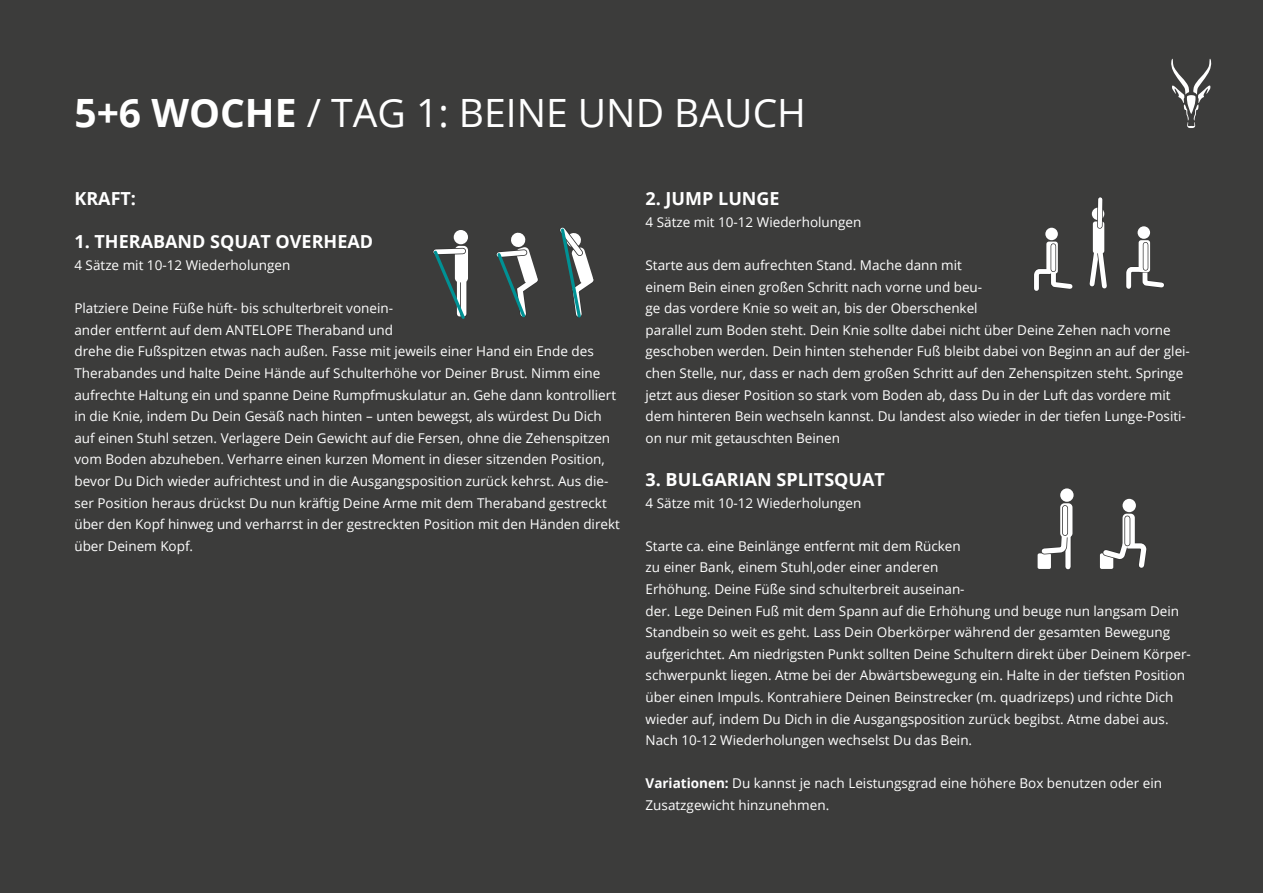
<style>
.page{position:relative;width:1263px;height:893px;background:#3c3c3b}
.page>*{position:absolute;margin:0;border:0;box-sizing:border-box;transform-origin:0 0}
.t1{font:39px "Open Sans";color:#fff}
.t2{font:700 18px "Open Sans";color:#fff}
.t3{font:13.5px/21.6px "Open Sans";color:#fff}
.s1{font-weight:700}
</style>
<div class="page">
<svg style="left:1171px;top:59px;width:40px;height:69px"></svg>
<div style="left:1037px;top:553px;width:14px;height:16px;background:#fff;border-radius:2px"></div>
<div style="left:1065px;top:536px;width:6px;height:31px;background:#b4b4b4"></div>
<div style="left:1065px;top:536px;width:5px;height:31px;background:#fff"></div>
<div style="left:1060px;top:488px;width:13px;height:14px;background:#fff;border-radius:50%"></div>
<svg style="left:1037px;top:535px;width:34px;height:23px"></svg>
<div style="left:1060px;top:503px;width:12px;height:34px;background:#fff;border-radius:4px"></div>
<div style="left:1062px;top:508px;width:6px;height:25px;background:#686868"></div>
<hr style="left:1063px;top:508px;width:4px;height:25px;background:#fff">
<div style="left:1122px;top:499px;width:14px;height:13px;background:#fff;border-radius:50%"></div>
<svg style="left:1099px;top:543px;width:48px;height:26px"></svg>
<svg style="left:1122px;top:514px;width:13px;height:34px"></svg>
<svg style="left:1124px;top:518px;width:6px;height:25px"></svg>
<svg style="left:1125px;top:518px;width:4px;height:25px"></svg>
<div style="left:1092px;top:208px;width:12px;height:12px;background:#fff;border-radius:50%"></div>
<svg style="left:1089px;top:244px;width:18px;height:45px"></svg>
<div style="left:1093px;top:221px;width:11px;height:32px;background:#fff;border-radius:3px"></div>
<svg style="left:1094px;top:197px;width:11px;height:35px"></svg>
<div style="left:1137px;top:226px;width:13px;height:13px;background:#fff;border-radius:50%"></div>
<svg style="left:1126px;top:263px;width:38px;height:26px"></svg>
<svg style="left:1138px;top:240px;width:12px;height:32px"></svg>
<div style="left:1143px;top:245px;width:5px;height:23px;background:#fff"></div>
<div style="left:1045px;top:228px;width:13px;height:12px;background:#fff;border-radius:50%"></div>
<svg style="left:1034px;top:269px;width:39px;height:22px"></svg>
<svg style="left:1046px;top:242px;width:12px;height:31px"></svg>
<svg style="left:1050px;top:246px;width:6px;height:23px"></svg>
<svg style="left:1051px;top:246px;width:4px;height:23px"></svg>
<div style="left:454px;top:230px;width:14px;height:14px;background:#fff;border-radius:50%"></div>
<svg style="left:433px;top:244px;width:35px;height:75px"></svg>
<svg style="left:496px;top:232px;width:42px;height:86px"></svg>
<svg style="left:560px;top:227px;width:34px;height:91px"></svg>
<h1 class="t1" style="left:74px;top:86px;width:733px"><span class="s1">5+6 WOCHE</span> / TAG 1: BEINE UND BAUCH</h1>
<h2 class="t2" style="left:74px;top:186px;width:63px">KRAFT:</h2>
<h2 class="t2" style="left:74px;top:229px;width:300px">1. THERABAND SQUAT OVERHEAD</h2>
<p class="t3" style="left:74px;top:254px;width:217px">4 Sätze mit 10-12 Wiederholungen</p>
<p class="t3" style="left:74px;top:297px;width:547px">Platziere Deine Füße hüft- bis schulterbreit vonein-<br>ander entfernt auf dem ANTELOPE Theraband und<br>drehe die Fußspitzen etwas nach außen. Fasse mit jeweils einer Hand ein Ende des Therabandes und halte Deine Hände auf Schulterhöhe vor Deiner Brust. Nimm eine aufrechte Haltung ein und spanne Deine Rumpfmuskulatur an. Gehe dann kontrolliert in die Knie, indem Du Dein Gesäß nach hinten – unten bewegst, als würdest Du Dich auf einen Stuhl setzen. Verlagere Dein Gewicht auf die Fersen, ohne die Zehenspitzen vom Boden abzuheben. Verharre einen kurzen Moment in dieser sitzenden Position, bevor Du Dich wieder aufrichtest und in die Ausgangsposition zurück kehrst. Aus die&shy;ser Position heraus drückst Du nun kräftig Deine Arme mit dem Theraband gestreckt über den Kopf hinweg und verharrst in der gestreckten Position mit den Händen direkt über Deinem Kopf.</p>
<h2 class="t2" style="left:645px;top:186px;width:136px">2. JUMP LUNGE</h2>
<p class="t3" style="left:645px;top:211px;width:217px">4 Sätze mit 10-12 Wiederholungen</p>
<p class="t3" style="left:645px;top:254px;width:546px">Starte aus dem aufrechten Stand. Mache dann mit<br>einem Bein einen großen Schritt nach vorne und beu-<br>ge das vordere Knie so weit an, bis der Oberschenkel<br>parallel zum Boden steht. Dein Knie sollte dabei nicht über Deine Zehen nach vorne geschoben werden. Dein hinten stehender Fuß bleibt dabei von Beginn an auf der glei&shy;chen Stelle, nur, dass er nach dem großen Schritt auf den Zehenspitzen steht. Springe jetzt aus dieser Position so stark vom Boden ab, dass Du in der Luft das vordere mit dem hinteren Bein wechseln kannst. Du landest also wieder in der tiefen Lunge-Positi&shy;on nur mit getauschten Beinen</p>
<h2 class="t2" style="left:645px;top:467px;width:241px">3. BULGARIAN SPLITSQUAT</h2>
<p class="t3" style="left:645px;top:492px;width:217px">4 Sätze mit 10-12 Wiederholungen</p>
<p class="t3" style="left:645px;top:535px;width:547px">Starte ca. eine Beinlänge entfernt mit dem Rücken<br>zu einer Bank, einem Stuhl,oder einer anderen<br>Erhöhung. Deine Füße sind schulterbreit auseinan-<br>der. Lege Deinen Fuß mit dem Spann auf die Erhöhung und beuge nun langsam Dein Standbein so weit es geht. Lass Dein Oberkörper während der gesamten Bewegung aufgerichtet. Am niedrigsten Punkt sollten Deine Schultern direkt über Deinem Körper&shy;schwerpunkt liegen. Atme bei der Abwärtsbewegung ein. Halte in der tiefsten Position über einen Impuls. Kontrahiere Deinen Beinstrecker (m. quadrizeps) und richte Dich wieder auf, indem Du Dich in die Ausgangsposition zurück begibst. Atme dabei aus.<br>Nach 10-12 Wiederholungen wechselst Du das Bein.</p>
<p class="t3" style="left:645px;top:772px;width:518px"><span class="s1">Variationen:</span> Du kannst je nach Leistungsgrad eine höhere Box benutzen oder ein<br>Zusatzgewicht hinzunehmen.</p>
</div>
